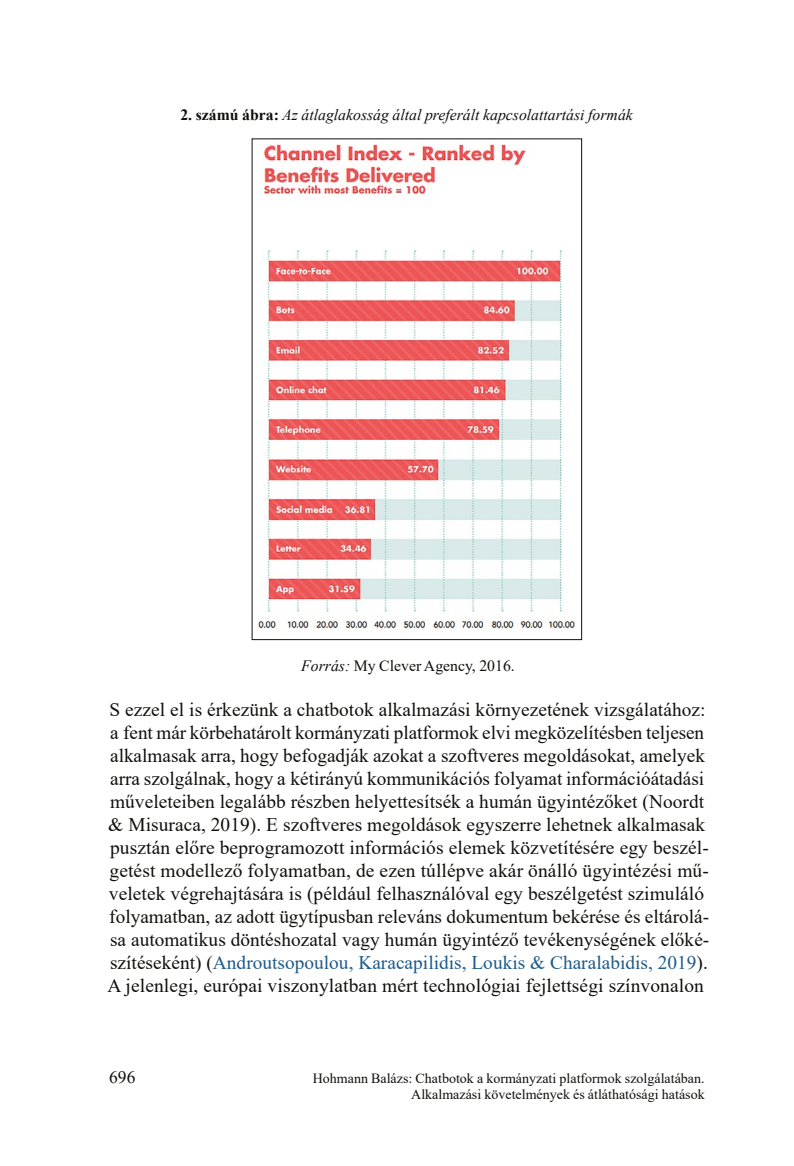
<style>
.page{position:relative;width:794px;height:1166px;background:#fff}
.page>*{position:absolute;margin:0;border:0;box-sizing:border-box;transform-origin:0 0}
.t1{font:19.25px/22.9px "Times New Roman";letter-spacing:.005em;color:#0f0f0d}
.t2{font:17.5px "Times New Roman";color:#0f0f0d}
.t3{font:italic 15.75px "Times New Roman";color:#0f0f0d}
.t4{font:15.75px "Times New Roman";color:#0f0f0d}
.t5{font:14px/15.8px "Times New Roman";color:#0f0f0d;text-align:right}
.s1{font-weight:700;font-style:normal}
.s2{font-style:italic}
.s3{color:#1e5a8a}
</style>
<div class="page">
<img style="left:258px;top:143px;width:317px;height:490px">
<p class="t3" style="left:180px;top:104px;width:454px"><span class="s1">2. számú ábra:</span> Az átlaglakosság által preferált kapcsolattartási formák</p>
<p class="t4" style="left:301px;top:655px;width:215px"><span class="s2">Forrás:</span> My Clever Agency, 2016.</p>
<p class="t1" style="left:107px;top:698px;width:603px">S ezzel el is érkezünk a chatbotok alkalmazási környezetének vizsgálatához: a fent már körbehatárolt kormányzati platformok elvi megközelítésben teljesen alkalmasak arra, hogy befogadják azokat a szoftveres megoldásokat, amelyek arra szolgálnak, hogy a kétirányú kommunikációs folyamat információátadási műveleteiben legalább részben helyettesítsék a humán ügyintézőket (Noordt &amp; Misuraca, 2019). E szoftveres megoldások egyszerre lehetnek alkalmasak pusztán előre beprogramozott információs elemek közvetítésére egy beszél&shy;getést modellező folyamatban, de ezen túllépve akár önálló ügyintézési mű&shy;veletek végrehajtására is (például felhasználóval egy beszélgetést szimuláló folyamatban, az adott ügytípusban releváns dokumentum bekérése és eltárolá&shy;sa automatikus döntéshozatal vagy humán ügyintéző tevékenységének előké&shy;szítéseként) (<span class="s3">Androutsopoulou, Karacapilidis, Loukis &amp; Charalabidis, 2019</span>).<br>A jelenlegi, európai viszonylatban mért technológiai fejlettségi színvonalon</p>
<p class="t2" style="left:109px;top:1065px;width:28px">696</p>
<p class="t5" style="left:313px;top:1070px;width:393px">Hohmann Balázs: Chatbotok a kormányzati platformok szolgálatában.<br>Alkalmazási követelmények és átláthatósági hatások</p>
</div>
